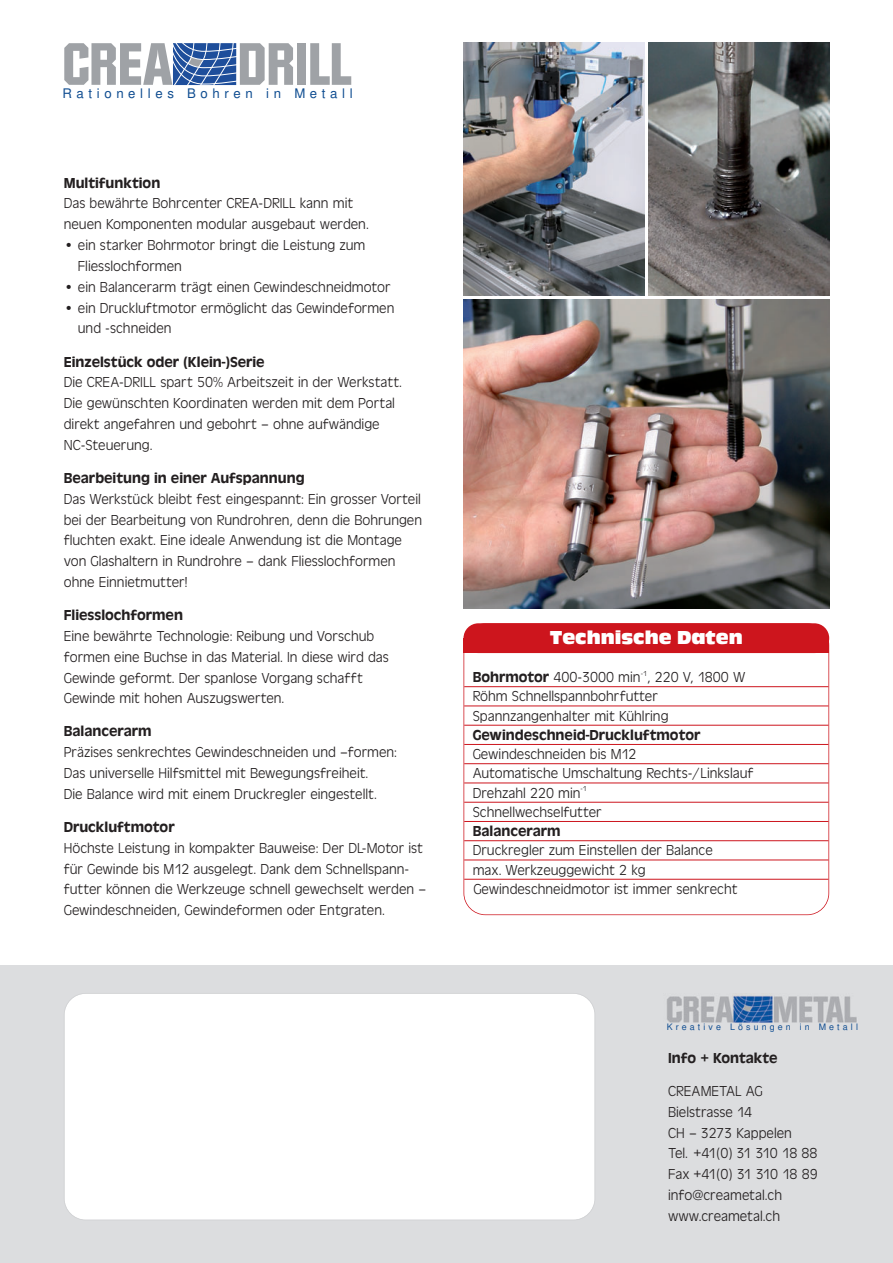
<style>
.page{position:relative;width:893px;height:1263px;background:#fff}
.page>*{position:absolute;margin:0;border:0;box-sizing:border-box;transform-origin:0 0}
.t1{font:700 19.5px "A780 Sans Compact";color:#fff}
.t2{font:300 15px/20.7px "A780 Sans";color:#231f20}
.t3{font:700 15px "A780 Sans";color:#231f20}
.t4{font:13.2px "Sans";letter-spacing:.35em;color:#0f4d91}
.t5{font:8.85px "Sans";letter-spacing:.35em;color:#0f4d91}
.s1{font-weight:700}
</style>
<div class="page">
<div style="left:297px;top:43px;width:9px;height:42px;background:#9fa2a6"></div>
<svg style="left:310px;top:43px;width:41px;height:42px"></svg>
<svg style="left:64px;top:43px;width:229px;height:42px"></svg>
<div style="left:463px;top:623px;width:366px;height:292px;border:2px solid #cd151d;border-radius:22px"></div>
<hr style="left:464px;top:686px;width:364px;height:1px;background:#cd151d">
<hr style="left:464px;top:705px;width:364px;height:1px;background:#cd151d">
<hr style="left:464px;top:725px;width:364px;height:1px;background:#cd151d">
<hr style="left:464px;top:744px;width:364px;height:1px;background:#cd151d">
<hr style="left:464px;top:763px;width:364px;height:1px;background:#cd151d">
<hr style="left:464px;top:782px;width:364px;height:1px;background:#cd151d">
<hr style="left:464px;top:802px;width:364px;height:1px;background:#cd151d">
<hr style="left:464px;top:821px;width:364px;height:1px;background:#cd151d">
<hr style="left:464px;top:840px;width:364px;height:1px;background:#cd151d">
<hr style="left:464px;top:860px;width:364px;height:1px;background:#cd151d">
<hr style="left:464px;top:879px;width:364px;height:1px;background:#cd151d">
<div style="left:463px;top:623px;width:366px;height:30px;background:#cd151d;border-radius:15px"></div>
<div style="left:0;top:965px;width:893px;height:298px;background:#dcdddf"></div>
<div style="left:65px;top:994px;width:530px;height:226px;background:#fff;border-radius:21px"></div>
<div style="left:64px;top:993px;width:531px;height:227px;border:2px solid #d1d2d4;border-radius:22px"></div>
<img style="left:463px;top:43px;width:181px;height:253px">
<img style="left:648px;top:43px;width:181px;height:253px">
<img style="left:463px;top:300px;width:366px;height:308px">
<img style="left:667px;top:993px;width:190px;height:29px">
<p class="t4" style="left:62px;top:88px;width:292px">Rationelles Bohren in Metall</p>
<p class="t3" style="left:64px;top:177px;width:98px">Multifunktion</p>
<p class="t2" style="left:64px;top:194px;width:307px">Das bewährte Bohrcenter CREA-DRILL kann mit neuen Komponenten modular ausgebaut werden.</p>
<p class="t2" style="left:78px;top:236px;width:289px;text-indent:-14px">• ein starker Bohrmotor bringt die Leistung zum<br>Fliesslochformen</p>
<p class="t2" style="left:64px;top:277px;width:328px">• ein Balancerarm trägt einen Gewindeschneidmotor</p>
<p class="t2" style="left:78px;top:298px;width:318px;text-indent:-14px">• ein Druckluftmotor ermöglicht das Gewindeformen und -schneiden</p>
<p class="t3" style="left:64px;top:356px;width:202px">Einzelstück oder (Klein-)Serie</p>
<p class="t2" style="left:64px;top:373px;width:340px">Die CREA-DRILL spart 50% Arbeitszeit in der Werkstatt.<br>Die gewünschten Koordinaten werden mit dem Portal direkt angefahren und gebohrt – ohne aufwändige NC-Steuerung.</p>
<p class="t3" style="left:64px;top:472px;width:242px">Bearbeitung in einer Aufspannung</p>
<p class="t2" style="left:64px;top:489px;width:360px">Das Werkstück bleibt fest eingespannt: Ein grosser Vorteil bei der Bearbeitung von Rundrohren, denn die Bohrungen fluchten exakt. Eine ideale Anwendung ist die Montage von Glashaltern in Rundrohre – dank Fliesslochformen ohne Einnietmutter!</p>
<p class="t3" style="left:64px;top:610px;width:121px">Fliesslochformen</p>
<p class="t2" style="left:64px;top:626px;width:327px">Eine bewährte Technologie: Reibung und Vorschub formen eine Buchse in das Material. In diese wird das Gewinde geformt. Der spanlose Vorgang schafft Gewinde mit hohen Auszugswerten.</p>
<p class="t3" style="left:64px;top:726px;width:89px">Balancerarm</p>
<p class="t2" style="left:64px;top:743px;width:335px">Präzises senkrechtes Gewindeschneiden und –formen:<br>Das universelle Hilfsmittel mit Bewegungsfreiheit.<br>Die Balance wird mit einem Druckregler eingestellt.</p>
<p class="t3" style="left:64px;top:821px;width:112px">Druckluftmotor</p>
<p class="t2" style="left:64px;top:838px;width:364px">Höchste Leistung in kompakter Bauweise: Der DL-Motor ist für Gewinde bis M12 ausgelegt. Dank dem Schnellspann - futter können die Werkzeuge schnell gewechselt werden – Gewindeschneiden, Gewindeformen oder Entgraten.</p>
<h1 class="t1" style="left:550px;top:630px;width:194px">Technische Daten</h1>
<p class="t2" style="left:473px;top:668px;width:274px;line-height:19.2px"><span class="s1">Bohrmotor</span> 400-3000 min<sup>-1</sup>, 220 V, 1800 W<br>Röhm Schnellspannbohrfutter<br>Spannzangenhalter mit Kühlring</p>
<p class="t3" style="left:473px;top:729px;width:229px">Gewindeschneid-Druckluftmotor</p>
<p class="t2" style="left:473px;top:745px;width:282px;line-height:19.2px">Gewindeschneiden bis M12<br>Automatische Umschaltung Rechts-/Linkslauf<br>Drehzahl 220 min<sup>-1<br></sup>Schnellwechselfutter</p>
<p class="t3" style="left:473px;top:826px;width:89px">Balancerarm</p>
<p class="t2" style="left:473px;top:841px;width:266px;line-height:19.2px">Druckregler zum Einstellen der Balance max. Werkzeuggewicht 2 kg<br>Gewindeschneidmotor ist immer senkrecht</p>
<p class="t5" style="left:667px;top:1023px;width:193px">Kreative Lösungen in Metall</p>
<p class="t3" style="left:668px;top:1052px;width:111px">Info + Kontakte</p>
<p class="t2" style="left:668px;top:1081px;width:151px">CREAMETAL AG<br>Bielstrasse 14<br>CH – 3273 Kappelen<br>Tel. +41(0) 31 310 18 88<br>Fax +41(0) 31 310 18 89 info@creametal.ch www.creametal.ch</p>
</div>
